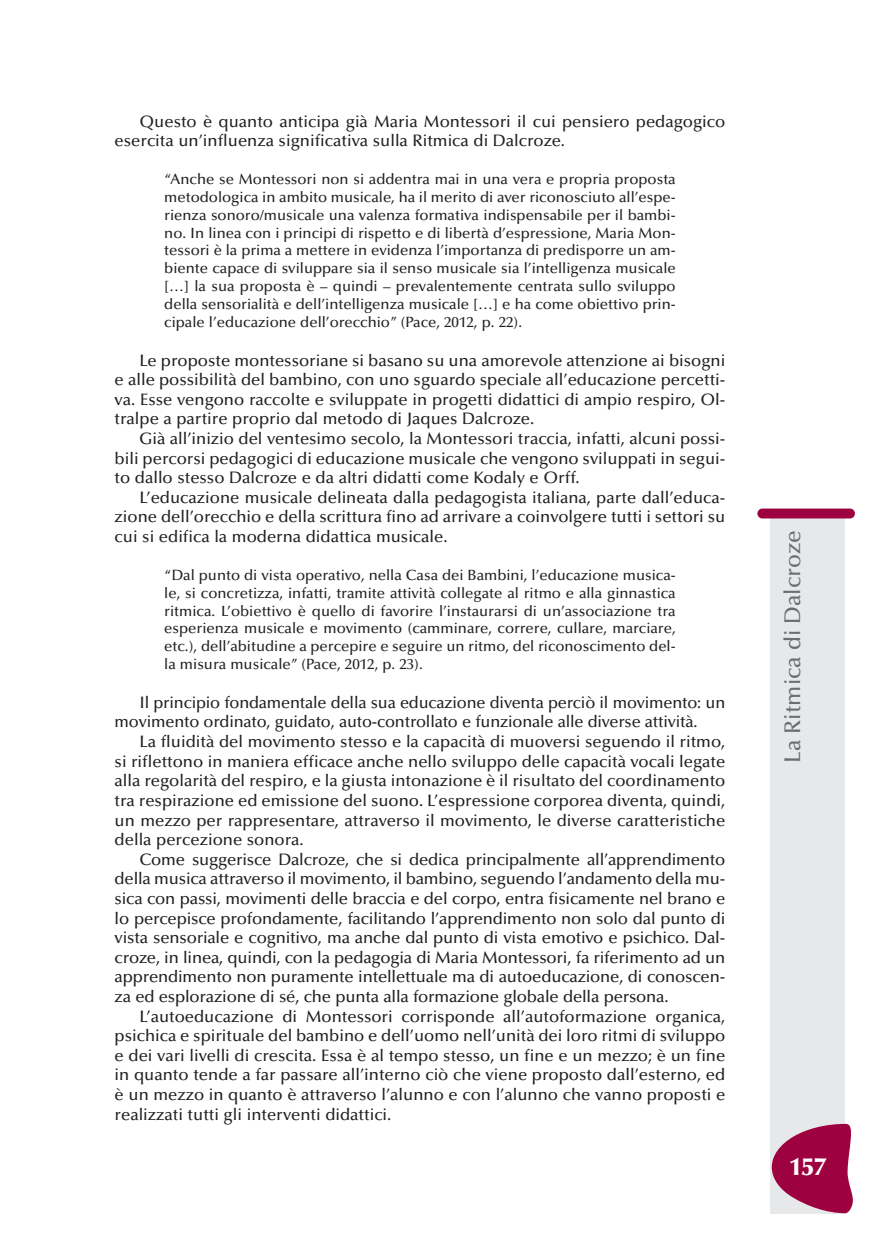
<style>
.page{position:relative;width:869px;height:1241px;background:#fff}
.page>*{position:absolute;margin:0;border:0;box-sizing:border-box;transform-origin:0 0}
.t1{font:900 24.5px "Optima";color:#fff}
.t2{font:500 22.75px "Optima";color:#6c6d70}
.t3{font:500 16.62px/19.6px "Optima";color:#231f20;text-align:justify}
.t4{font:500 14.88px/17.8px "Optima";color:#231f20;text-align:justify}
</style>
<div class="page">
<div style="left:770px;top:516px;width:74px;height:697px;background:#e7e8e9"></div>
<div style="left:757px;top:508px;width:97px;height:10px;background:#9d0140;border-radius:5px"></div>
<svg style="left:771px;top:1123px;width:82px;height:89px"></svg>
<p class="t3" style="left:115px;top:113px;width:612px;text-indent:25px">Questo è quanto anticipa già Maria Montessori il cui pensiero pedagogico esercita un’influenza significativa sulla Ritmica di Dalcroze.</p>
<p class="t4" style="left:164px;top:172px;width:512px">“Anche se Montessori non si addentra mai in una vera e propria proposta metodologica in ambito musicale, ha il merito di aver riconosciuto all’espe&shy;rienza sonoro/musicale una valenza formativa indispensabile per il bambi&shy;no. In linea con i principi di rispetto e di libertà d’espressione, Maria Mon&shy;tessori è la prima a mettere in evidenza l’importanza di predisporre un am&shy;biente capace di sviluppare sia il senso musicale sia l’intelligenza musicale […] la sua proposta è – quindi – prevalentemente centrata sullo sviluppo della sensorialità e dell’intelligenza musicale […] e ha come obiettivo prin&shy;cipale l’educazione dell’orecchio” (Pace, 2012, p. 22).</p>
<p class="t3" style="left:115px;top:352px;width:612px;text-indent:25px">Le proposte montessoriane si basano su una amorevole attenzione ai bisogni e alle possibilità del bambino, con uno sguardo speciale all’educazione percetti&shy;va. Esse vengono raccolte e sviluppate in progetti didattici di ampio respiro, Ol&shy;tralpe a partire proprio dal metodo di Jaques Dalcroze.</p>
<p class="t3" style="left:115px;top:430px;width:612px;text-indent:25px">Già all’inizio del ventesimo secolo, la Montessori traccia, infatti, alcuni possi&shy;bili percorsi pedagogici di educazione musicale che vengono sviluppati in segui&shy;to dallo stesso Dalcroze e da altri didatti come Kodaly e Orff.</p>
<p class="t3" style="left:115px;top:489px;width:612px;text-indent:25px">L’educazione musicale delineata dalla pedagogista italiana, parte dall’educa&shy;zione dell’orecchio e della scrittura fino ad arrivare a coinvolgere tutti i settori su cui si edifica la moderna didattica musicale.</p>
<p class="t4" style="left:164px;top:567px;width:512px">“Dal punto di vista operativo, nella Casa dei Bambini, l’educazione musica&shy;le, si concretizza, infatti, tramite attività collegate al ritmo e alla ginnastica ritmica. L’obiettivo è quello di favorire l’instaurarsi di un’associazione tra esperienza musicale e movimento (camminare, correre, cullare, marciare, etc.), dell’abitudine a percepire e seguire un ritmo, del riconoscimento del&shy;la misura musicale” (Pace, 2012, p. 23).</p>
<p class="t3" style="left:115px;top:694px;width:612px;text-indent:25px">Il principio fondamentale della sua educazione diventa perciò il movimento: un movimento ordinato, guidato, auto-controllato e funzionale alle diverse attività.</p>
<p class="t3" style="left:115px;top:733px;width:612px;text-indent:25px">La fluidità del movimento stesso e la capacità di muoversi seguendo il ritmo, si riflettono in maniera efficace anche nello sviluppo delle capacità vocali legate alla regolarità del respiro, e la giusta intonazione è il risultato del coordinamento tra respirazione ed emissione del suono. L’espressione corporea diventa, quindi, un mezzo per rappresentare, attraverso il movimento, le diverse caratteristiche della percezione sonora.</p>
<p class="t3" style="left:115px;top:850px;width:612px;text-indent:25px">Come suggerisce Dalcroze, che si dedica principalmente all’apprendimento della musica attraverso il movimento, il bambino, seguendo l’andamento della mu&shy;sica con passi, movimenti delle braccia e del corpo, entra fisicamente nel brano e lo percepisce profondamente, facilitando l’apprendimento non solo dal punto di vista sensoriale e cognitivo, ma anche dal punto di vista emotivo e psichico. Dal&shy;croze, in linea, quindi, con la pedagogia di Maria Montessori, fa riferimento ad un apprendimento non puramente intellettuale ma di autoeducazione, di conoscen&shy;za ed esplorazione di sé, che punta alla formazione globale della persona.</p>
<p class="t3" style="left:115px;top:1007px;width:612px;text-indent:25px">L’autoeducazione di Montessori corrisponde all’autoformazione organica, psichica e spirituale del bambino e dell’uomo nell’unità dei loro ritmi di sviluppo e dei vari livelli di crescita. Essa è al tempo stesso, un fine e un mezzo; è un fine in quanto tende a far passare all’interno ciò che viene proposto dall’esterno, ed è un mezzo in quanto è attraverso l’alunno e con l’alunno che vanno proposti e realizzati tutti gli interventi didattici.</p>
<h2 class="t2" style="left:783px;top:762px;width:233px;rotate:-90deg">La Ritmica di Dalcroze</h2>
<h1 class="t1" style="left:789px;top:1156px;width:38px">157</h1>
</div>
